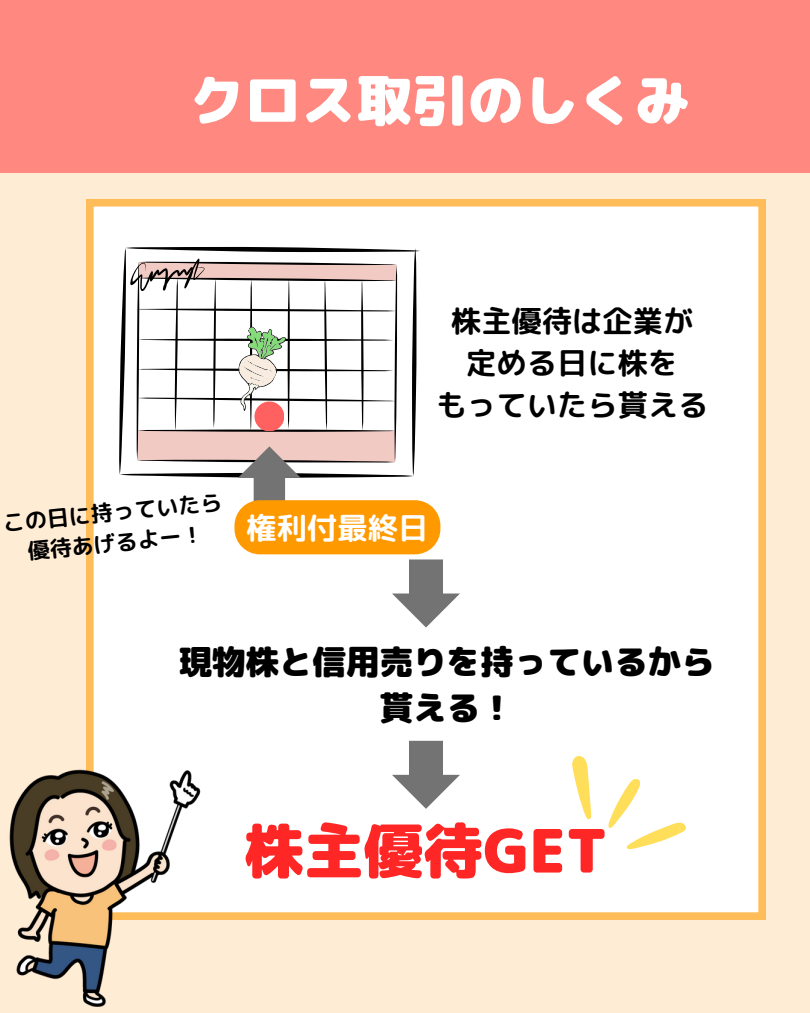
<style>
.page{position:relative;width:810px;height:1013px;background:#fff}
.page>*{position:absolute;margin:0;border:0;box-sizing:border-box;transform-origin:0 0}
.t1{font:59.7px "rounded mplus 1 p black";color:#ff2626}
.t2{font:55.7px "rounded mplus 1 p black";color:#fff}
.t3{font:33.5px "rounded mplus 1 p black";color:#000}
.t4{font:30.3px "rounded mplus 1 p bold";color:#000}
.t5{font:30.3px "rounded mplus 1 p bold";color:#fff}
.t6{font:22px "rounded mplus 1 p bold";color:#000}
</style>
<div class="page">
<div style="left:0;top:0;width:810px;height:1012px;background:#ffecd5"></div>
<div style="left:0;top:0;width:810px;height:172px;background:#ff8881"></div>
<div style="left:86px;top:199px;width:680px;height:720px;background:#fff"></div>
<img style="left:9px;top:760px;width:214px;height:247px">
<svg style="left:554px;top:727px;width:134px;height:145px"></svg>
<svg style="left:119px;top:247px;width:341px;height:380px"></svg>
<svg style="left:392px;top:740px;width:68px;height:68px"></svg>
<p class="t2" style="left:189px;top:61px;width:503px">クロス取引のしくみ</p>
<p class="t4" style="left:451px;top:299px;width:244px">株主優待は企業が</p>
<p class="t4" style="left:466px;top:341px;width:213px">定める日に株を</p>
<p class="t4" style="left:436px;top:383px;width:274px">もっていたら貰える</p>
<p class="t6" style="left:1px;top:508px;width:222px;rotate:-6deg">この日に持っていたら</p>
<p class="t6" style="left:26px;top:536px;width:178px;rotate:-6deg">優待あげるよー！</p>
<p class="t5" style="left:247px;top:506px;width:183px">権利付最終日</p>
<p class="t3" style="left:179px;top:637px;width:538px">現物株と信用売りを持っているから</p>
<p class="t3" style="left:380px;top:684px;width:136px">貰える！</p>
<p class="t1" style="left:245px;top:808px;width:364px">株主優待GET</p>
</div>
